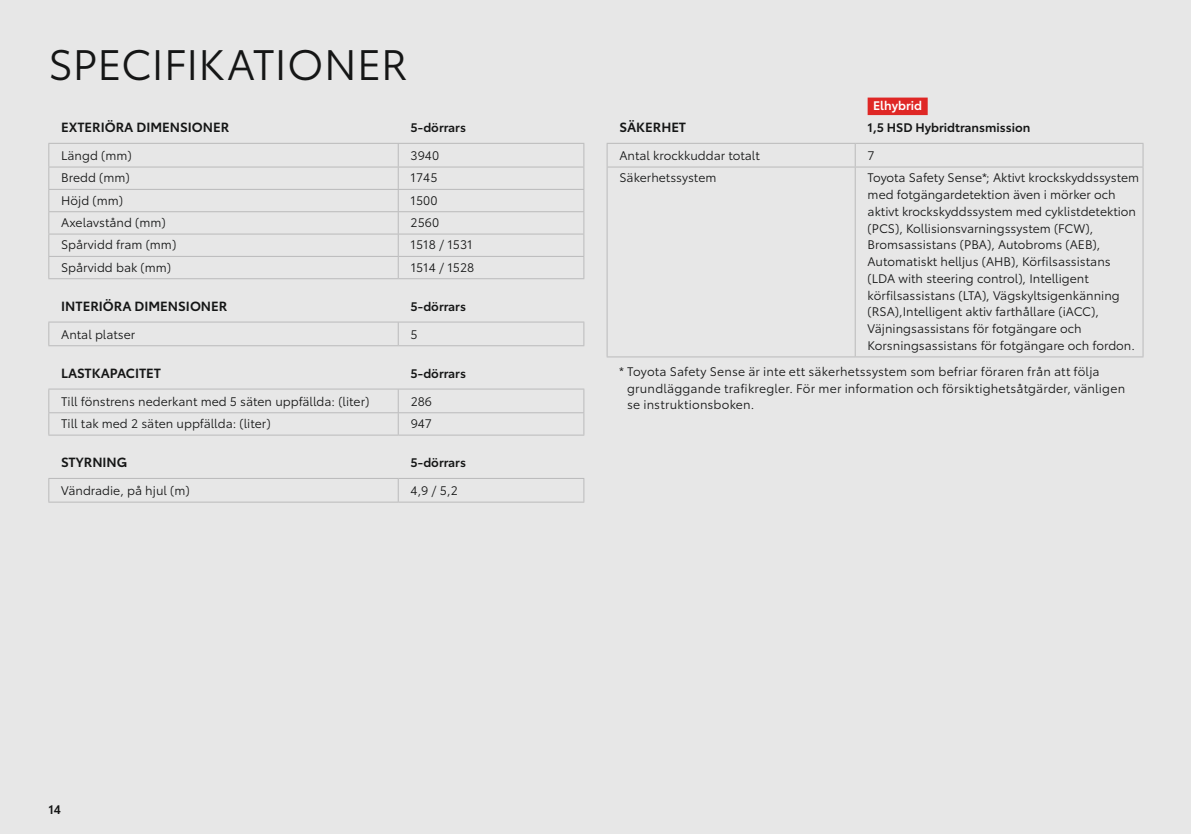
<style>
.page{position:relative;width:1191px;height:834px;background:#fff}
.page>*{position:absolute;margin:0;border:0;box-sizing:border-box;transform-origin:0 0}
.t1{font:42px "Toyota Type";letter-spacing:.005em;color:#151616}
.t2{font:600 13.12px "Toyota Type";color:#151616}
.t3{font:12.25px/16.8px "Toyota Type";color:#151616}
.t4{font:600 12.25px "Toyota Type";color:#151616}
.t5{font:600 12.25px "Toyota Type";color:#fff}
</style>
<div class="page">
<div style="left:0;top:0;width:1191px;height:833px;background:#e7e7e7"></div>
<hr style="left:48px;top:166px;width:536px;height:1px;background:#bababb">
<hr style="left:48px;top:189px;width:536px;height:1px;background:#bababb">
<hr style="left:48px;top:211px;width:536px;height:1px;background:#bababb">
<hr style="left:48px;top:233px;width:536px;height:1px;background:#bababb">
<hr style="left:48px;top:256px;width:350px;height:1px;background:#bababb">
<hr style="left:48px;top:143px;width:536px;height:1px;background:#bababb">
<svg style="left:48px;top:144px;width:1px;height:134px"></svg>
<hr style="left:48px;top:278px;width:350px;height:1px;background:#bababb">
<hr style="left:398px;top:256px;width:186px;height:1px;background:#bababb">
<svg style="left:398px;top:144px;width:1px;height:134px"></svg>
<svg style="left:583px;top:144px;width:1px;height:134px"></svg>
<hr style="left:398px;top:278px;width:186px;height:1px;background:#bababb">
<hr style="left:48px;top:321px;width:536px;height:1px;background:#bababb">
<svg style="left:48px;top:322px;width:1px;height:23px"></svg>
<hr style="left:48px;top:345px;width:350px;height:1px;background:#bababb">
<svg style="left:398px;top:322px;width:1px;height:23px"></svg>
<svg style="left:583px;top:322px;width:1px;height:23px"></svg>
<hr style="left:398px;top:345px;width:186px;height:1px;background:#bababb">
<hr style="left:48px;top:412px;width:536px;height:1px;background:#bababb">
<hr style="left:48px;top:388px;width:536px;height:1px;background:#bababb">
<svg style="left:48px;top:389px;width:1px;height:45px"></svg>
<hr style="left:48px;top:434px;width:350px;height:1px;background:#bababb">
<svg style="left:398px;top:389px;width:1px;height:45px"></svg>
<svg style="left:583px;top:389px;width:1px;height:45px"></svg>
<hr style="left:398px;top:434px;width:186px;height:1px;background:#bababb">
<hr style="left:48px;top:478px;width:350px;height:1px;background:#bababb">
<svg style="left:48px;top:479px;width:1px;height:22px"></svg>
<hr style="left:48px;top:501px;width:350px;height:1px;background:#bababb">
<hr style="left:398px;top:478px;width:186px;height:1px;background:#bababb">
<svg style="left:398px;top:479px;width:1px;height:22px"></svg>
<svg style="left:583px;top:479px;width:1px;height:22px"></svg>
<hr style="left:398px;top:501px;width:186px;height:1px;background:#bababb">
<hr style="left:606px;top:143px;width:249px;height:1px;background:#bababb">
<svg style="left:606px;top:144px;width:1px;height:22px"></svg>
<hr style="left:606px;top:166px;width:249px;height:1px;background:#bababb">
<hr style="left:606px;top:167px;width:1px;height:189px;background:#bababb">
<hr style="left:606px;top:356px;width:249px;height:1px;background:#bababb">
<svg style="left:854px;top:144px;width:1px;height:22px"></svg>
<svg style="left:1142px;top:144px;width:1px;height:22px"></svg>
<hr style="left:855px;top:166px;width:288px;height:1px;background:#bababb">
<hr style="left:854px;top:167px;width:1px;height:189px;background:#bababb">
<hr style="left:1142px;top:167px;width:1px;height:189px;background:#bababb">
<hr style="left:855px;top:356px;width:288px;height:1px;background:#bababb">
<hr style="left:855px;top:143px;width:288px;height:1px;background:#bababb">
<div style="left:867px;top:98px;width:60px;height:17px;background:#df2725"></div>
<h1 class="t1" style="left:48px;top:48px;width:361px">SPECIFIKATIONER</h1>
<p class="t2" style="left:61px;top:122px;width:170px">EXTERIÖRA DIMENSIONER</p>
<p class="t4" style="left:410px;top:123px;width:57px">5-dörrars</p>
<p class="t3" style="left:61px;top:148px;width:72px">Längd (mm)</p>
<p class="t3" style="left:410px;top:148px;width:30px">3940</p>
<p class="t3" style="left:61px;top:171px;width:70px">Bredd (mm)</p>
<p class="t3" style="left:411px;top:171px;width:28px">1745</p>
<p class="t3" style="left:61px;top:193px;width:63px">Höjd (mm)</p>
<p class="t3" style="left:410px;top:193px;width:28px">1500</p>
<p class="t3" style="left:61px;top:215px;width:106px">Axelavstånd (mm)</p>
<p class="t3" style="left:411px;top:215px;width:30px">2560</p>
<p class="t3" style="left:61px;top:238px;width:117px">Spårvidd fram (mm)</p>
<p class="t3" style="left:411px;top:238px;width:64px">1518 / 1531</p>
<p class="t3" style="left:61px;top:260px;width:111px">Spårvidd bak (mm)</p>
<p class="t3" style="left:411px;top:260px;width:65px">1514 / 1528</p>
<p class="t2" style="left:61px;top:301px;width:168px">INTERIÖRA DIMENSIONER</p>
<p class="t4" style="left:410px;top:301px;width:57px">5-dörrars</p>
<p class="t3" style="left:61px;top:327px;width:76px">Antal platser</p>
<p class="t3" style="left:411px;top:327px;width:9px">5</p>
<p class="t2" style="left:61px;top:368px;width:101px">LASTKAPACITET</p>
<p class="t4" style="left:410px;top:368px;width:57px">5-dörrars</p>
<p class="t3" style="left:61px;top:394px;width:310px">Till fönstrens nederkant med 5 säten uppfällda: (liter)</p>
<p class="t3" style="left:411px;top:394px;width:23px">286</p>
<p class="t3" style="left:61px;top:416px;width:211px">Till tak med 2 säten uppfällda: (liter)</p>
<p class="t3" style="left:411px;top:416px;width:23px">947</p>
<p class="t2" style="left:61px;top:457px;width:68px">STYRNING</p>
<p class="t4" style="left:410px;top:458px;width:57px">5-dörrars</p>
<p class="t3" style="left:61px;top:483px;width:130px">Vändradie, på hjul (m)</p>
<p class="t3" style="left:410px;top:483px;width:49px">4,9 / 5,2</p>
<p class="t4" style="left:48px;top:804px;width:14px">14</p>
<p class="t2" style="left:619px;top:122px;width:68px">SÄKERHET</p>
<p class="t5" style="left:873px;top:101px;width:51px">Elhybrid</p>
<p class="t4" style="left:867px;top:123px;width:164px">1,5 HSD Hybridtransmission</p>
<p class="t3" style="left:619px;top:148px;width:142px">Antal krockkuddar totalt</p>
<p class="t3" style="left:867px;top:148px;width:9px">7</p>
<p class="t3" style="left:619px;top:171px;width:98px">Säkerhetssystem</p>
<p class="t3" style="left:867px;top:171px;width:273px">Toyota Safety Sense*; Aktivt krockskyddssystem med fotgängardetektion även i mörker och aktivt krockskyddssystem med cyklistdetektion (PCS), Kollisionsvarningssystem (FCW), Bromsassistans (PBA), Autobroms (AEB), Automatiskt helljus (AHB), Körfilsassistans (LDA with steering control), Intelligent körfilsassistans (LTA), Vägskyltsigenkänning (RSA),Intelligent aktiv farthållare (iACC), Väjningsassistans för fotgängare och Korsningsassistans för fotgängare och fordon.</p>
<p class="t3" style="left:627px;top:364px;width:499px;text-indent:-8px">* Toyota Safety Sense är inte ett säkerhetssystem som befriar föraren från att följa grundläggande trafikregler. För mer information och försiktighetsåtgärder, vänligen se instruktionsboken.</p>
</div>
